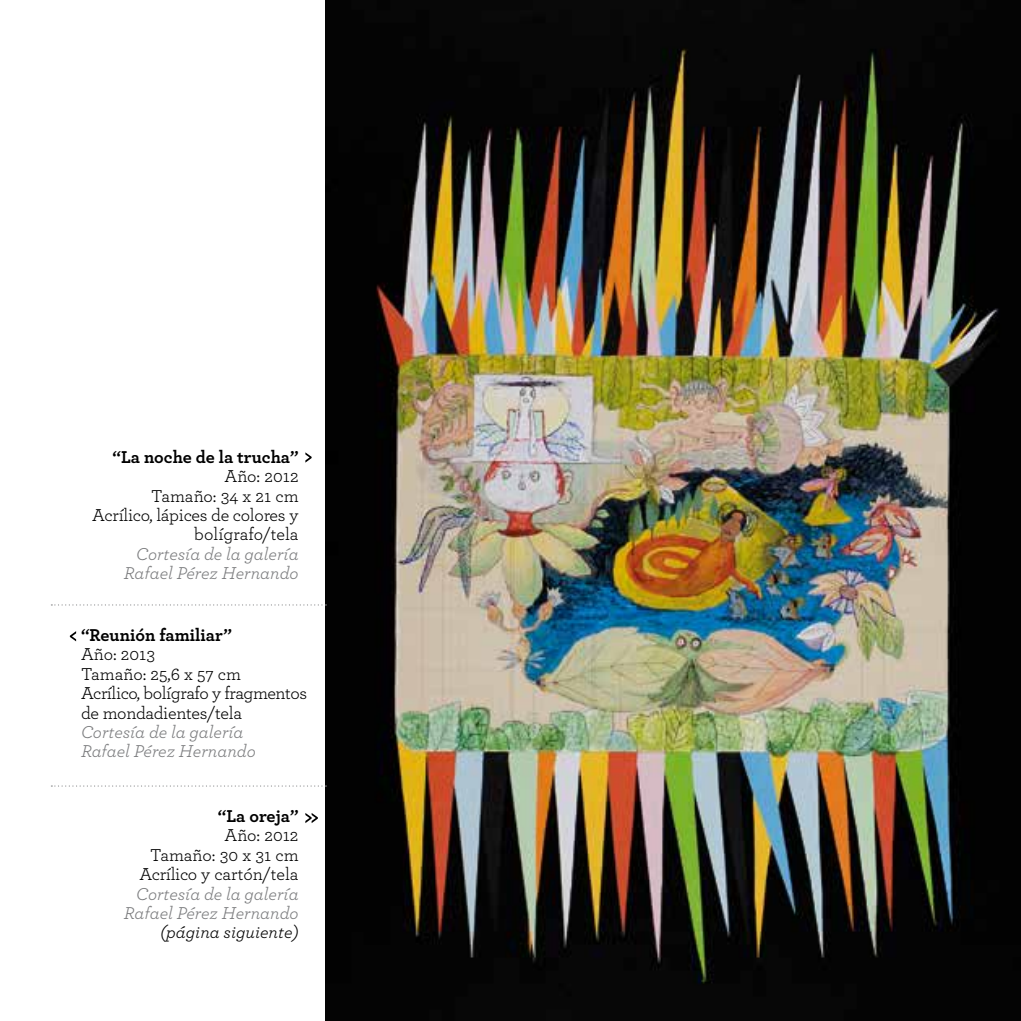
<style>
.page{position:relative;width:1021px;height:1021px;background:#fff}
.page>*{position:absolute;margin:0;border:0;box-sizing:border-box;transform-origin:0 0}
.t1{font:18px/19.3px "Archer";letter-spacing:-.015em;color:#000;text-align:right}
.t2{font:italic 18px/19.3px "Archer";color:#7b7c7e;text-align:right}
.t3{font:700 18px "Archer";color:#000}
.t4{font:italic 18px "Archer";color:#000}
</style>
<div class="page">
<img style="left:325px;top:0;width:695px;height:1020px">
<svg style="left:305px;top:452px;width:6px;height:10px"></svg>
<svg style="left:70px;top:631px;width:6px;height:10px"></svg>
<svg style="left:305px;top:813px;width:13px;height:10px"></svg>
<svg style="left:51px;top:604px;width:275px;height:1px"></svg>
<svg style="left:51px;top:785px;width:275px;height:1px"></svg>
<p class="t3" style="left:112px;top:443px;width:188px">“La noche de la trucha”</p>
<p class="t1" style="left:92px;top:466px;width:208px">Año: 2012<br>Tamaño: 34 x 21 cm<br>Acrílico, lápices de colores y bolígrafo/tela</p>
<p class="t2" style="left:124px;top:543px;width:176px">Cortesía de la galería<br>Rafael Pérez Hernando</p>
<p class="t3" style="left:81px;top:621px;width:152px">“Reunión familiar”</p>
<p class="t1" style="left:81px;top:644px;width:227px;text-align:left">Año: 2013<br>Tamaño: 25,6 x 57 cm<br>Acrílico, bolígrafo y fragmentos de mondadientes/tela</p>
<p class="t2" style="left:81px;top:721px;width:176px;text-align:left">Cortesía de la galería<br>Rafael Pérez Hernando</p>
<p class="t3" style="left:218px;top:801px;width:82px">“La oreja”</p>
<p class="t1" style="left:139px;top:825px;width:161px">Año: 2012<br>Tamaño: 30 x 31 cm<br>Acrílico y cartón/tela</p>
<p class="t2" style="left:124px;top:882px;width:176px">Cortesía de la galería<br>Rafael Pérez Hernando</p>
<p class="t4" style="left:160px;top:919px;width:140px">(página siguiente)</p>
</div>
